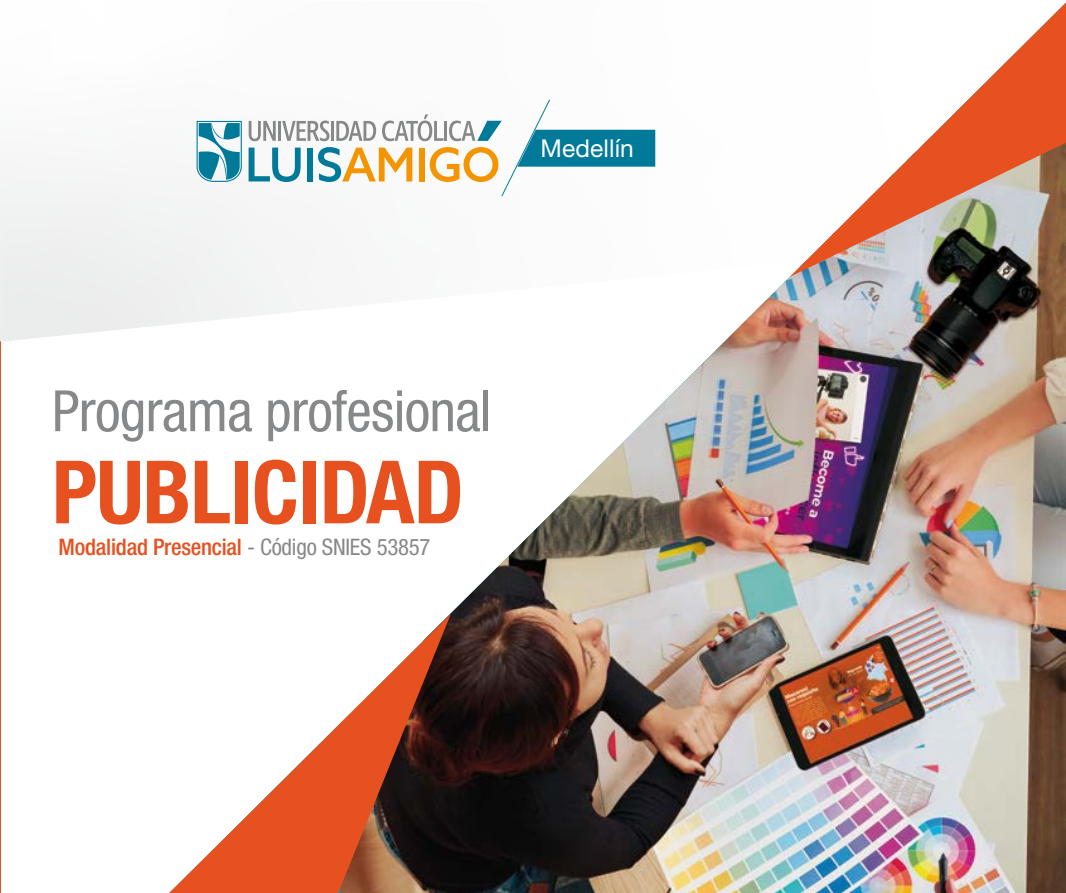
<style>
.page{position:relative;width:1066px;height:893px;background:#fff}
.page>*{position:absolute;margin:0;border:0;box-sizing:border-box;transform-origin:0 0}
.t1{font:700 condensed 87.5px "Helvetica Neue LT Std";letter-spacing:-.01em;color:#e7501f}
.t2{font:condensed 57.05px "Helvetica Neue LT Std";letter-spacing:-.01em;color:#87888a}
.t3{font:24.5px "Helvetica Neue LT Std";letter-spacing:.005em;color:#fff}
.t4{font:500 condensed 22.75px "Helvetica Neue LT Std";letter-spacing:-.01em;color:#e7501f}
.s1{font-weight:400;color:#87888a}
</style>
<div class="page">
<hr style="left:0;top:103px;width:1px;height:790px;background:#e7501f">
<svg style="left:2px;top:2px;width:1064px;height:339px"></svg>
<hr style="left:0;top:1px;width:2px;height:340px;background:#f6f6f6">
<svg style="left:169px;top:3px;width:621px;height:338px"></svg>
<img style="left:340px;top:135px;width:726px;height:758px">
<svg style="left:169px;top:614px;width:282px;height:279px"></svg>
<svg style="left:790px;top:3px;width:276px;height:274px"></svg>
<svg style="left:249px;top:99px;width:406px;height:98px"></svg>
<svg style="left:197px;top:121px;width:45px;height:61px"></svg>
<p class="t3" style="left:541px;top:133px;width:95px">Medellín</p>
<h2 class="t2" style="left:52px;top:378px;width:441px">Programa profesional</h2>
<h1 class="t1" style="left:52px;top:439px;width:414px">PUBLICIDAD</h1>
<p class="t4" style="left:59px;top:534px;width:373px">Modalidad Presencial <span class="s1">- Código SNIES 53857</span></p>
</div>
